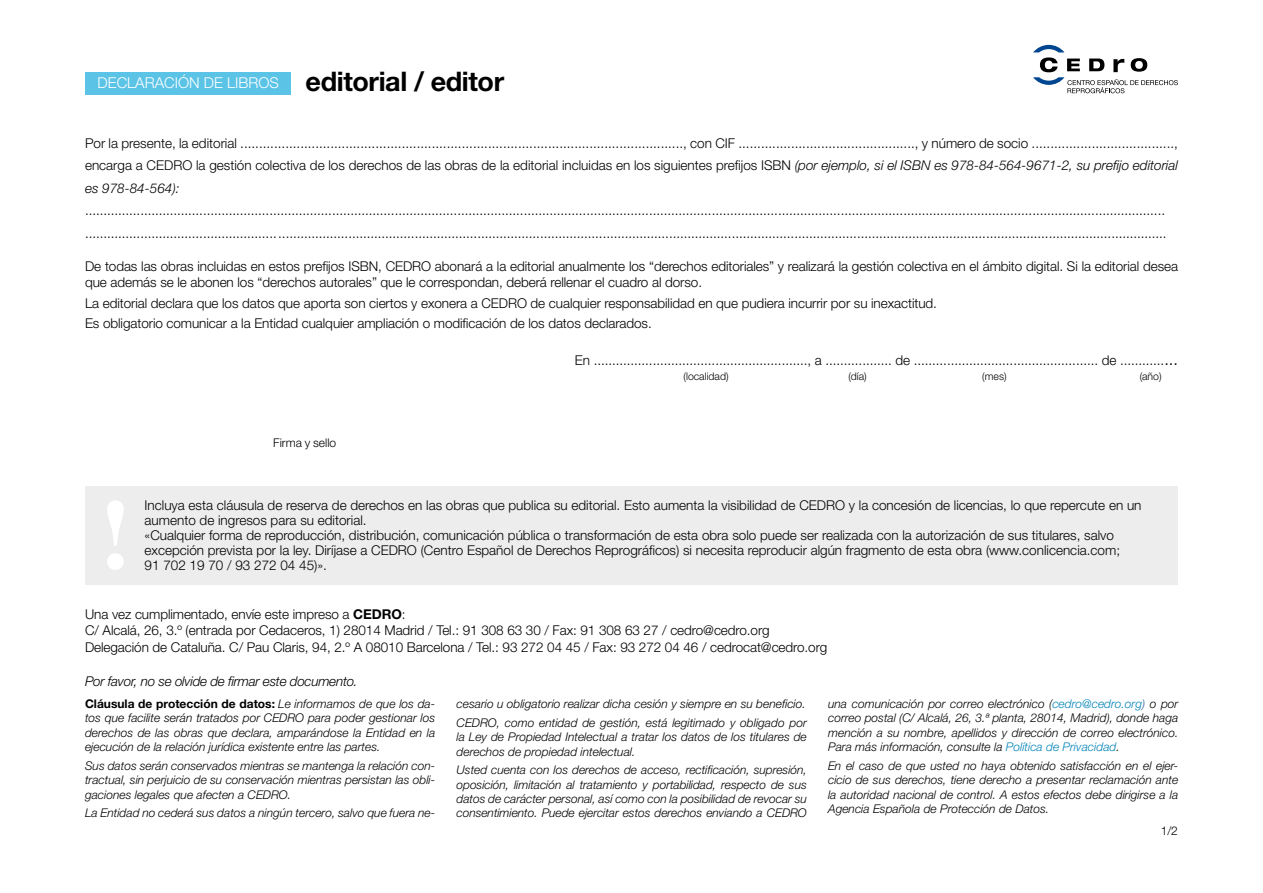
<style>
.page{position:relative;width:1263px;height:893px;background:#fff}
.page>*{position:absolute;margin:0;border:0;box-sizing:border-box;transform-origin:0 0}
.t1{font:700 27px "Helvetica Neue LT Std";letter-spacing:-.015em;color:#000}
.t2{font:300 15px "Helvetica Neue LT Std";color:#fff}
.t3{font:300 13.5px/15px "Helvetica Neue LT Std";letter-spacing:-.005em;color:#000}
.t4{font:italic 300 13.5px "Helvetica Neue LT Std";letter-spacing:-.02em;color:#000}
.t5{font:italic 300 12px/14.4px "Helvetica Neue LT Std";color:#000;text-align:justify}
.t6{font:300 12px "Helvetica Neue LT Std";color:#000}
.t7{font:300 10.5px "Helvetica Neue LT Std";color:#000}
.s1{font-style:italic}
.s2{font-size:16.5px}
.s3{font-weight:700}
.s4{font-weight:700;font-style:normal}
.s5{color:#0083b8}
.s6{color:#275b9b}
</style>
<div class="page">
<svg style="left:1033px;top:45px;width:145px;height:48px"></svg>
<div style="left:85px;top:72px;width:206px;height:22px;background:#5ac3e6"></div>
<div style="left:85px;top:486px;width:1093px;height:98px;background:#ededed"></div>
<svg style="left:107px;top:500px;width:17px;height:70px"></svg>
<p class="t2" style="left:98px;top:74px;width:183px">DECLARACIÓN DE LIBROS</p>
<p class="t1" style="left:306px;top:64px;width:200px">editorial / editor</p>
<p class="t3" style="left:85px;top:131px;width:1094px;line-height:22.5px;text-align:justify">Por la presente, la editorial ......................................................................................................................, con CIF ..............................................., y número de socio ......................................, encarga a CEDRO la gestión colectiva de los derechos de las obras de la editorial incluidas en los siguientes prefijos ISBN <span class="s1">(por ejemplo, si el ISBN es 978-84-564-9671-2, su prefijo editorial es 978-84-564):</span></p>
<p class="t3" style="left:85px;top:203px;width:1081px">.....................................................................................................................................................................................................................................................................................................</p>
<p class="t3" style="left:85px;top:225px;width:1083px">.....................................................................................................................................................................................................................................................................................................</p>
<p class="t3" style="left:85px;top:258px;width:1094px;line-height:16.2px">De todas las obras incluidas en estos prefijos ISBN, CEDRO abonará a la editorial anualmente los “derechos editoriales” y realizará la gestión colectiva en el ámbito digital. Si la editorial desea que además se le abonen los “derechos autorales” que le correspondan, deberá rellenar el cuadro al dorso.</p>
<p class="t3" style="left:85px;top:295px;width:853px">La editorial declara que los datos que aporta son ciertos y exonera a CEDRO de cualquier responsabilidad en que pudiera incurrir por su inexactitud.</p>
<p class="t3" style="left:85px;top:316px;width:568px">Es obligatorio comunicar a la Entidad cualquier ampliación o modificación de los datos declarados.</p>
<p class="t3" style="left:575px;top:352px;width:604px">En .........................................................., a .................. de .................................................. de ............<span class="s2">...</span></p>
<p class="t7" style="left:684px;top:369px;width:47px">(localidad)</p>
<p class="t7" style="left:848px;top:369px;width:20px">(día)</p>
<p class="t7" style="left:982px;top:369px;width:26px">(mes)</p>
<p class="t7" style="left:1140px;top:369px;width:23px">(año)</p>
<p class="t6" style="left:273px;top:435px;width:64px">Firma y sello</p>
<p class="t3" style="left:145px;top:497px;width:998px">Incluya esta cláusula de reserva de derechos en las obras que publica su editorial. Esto aumenta la visibilidad de CEDRO y la concesión de licencias, lo que repercute en un aumento de ingresos para su editorial.</p>
<p class="t3" style="left:145px;top:527px;width:977px">«Cualquier forma de reproducción, distribución, comunicación pública o transformación de esta obra solo puede ser realizada con la autorización de sus titulares, salvo excepción prevista por la ley. Diríjase a CEDRO (Centro Español de Derechos Reprográficos) si necesita reproducir algún fragmento de esta obra (www.conlicencia.com;<br>91 702 19 70 / 93 272 04 45)».</p>
<p class="t3" style="left:85px;top:607px;width:322px">Una vez cumplimentado, envíe este impreso a <span class="s3">CEDRO</span>:</p>
<p class="t3" style="left:85px;top:623px;width:686px">C/ Alcalá, 26, 3.º (entrada por Cedaceros, 1) 28014 Madrid / Tel.: 91 308 63 30 / Fax: 91 308 63 27 / cedro@cedro.org</p>
<p class="t3" style="left:85px;top:639px;width:744px">Delegación de Cataluña. C/ Pau Claris, 94, 2.º A 08010 Barcelona / Tel.: 93 272 04 45 / Fax: 93 272 04 46 / cedrocat@cedro.org</p>
<p class="t4" style="left:85px;top:673px;width:274px">Por favor, no se olvide de firmar este documento.</p>
<p class="t5" style="left:85px;top:696px;width:352px"><span class="s4">Cláusula de protección de datos:</span> Le informamos de que los da&shy;tos que facilite serán tratados por CEDRO para poder gestionar los derechos de las obras que declara, amparándose la Entidad en la ejecución de la relación jurídica existente entre las partes.</p>
<p class="t5" style="left:85px;top:758px;width:352px">Sus datos serán conservados mientras se mantenga la relación con&shy;tractual, sin perjuicio de su conservación mientras persistan las obli&shy;gaciones legales que afecten a CEDRO.</p>
<p class="t5" style="left:85px;top:806px;width:352px">La Entidad no cederá sus datos a ningún tercero, salvo que fuera ne-</p>
<p class="t5" style="left:457px;top:696px;width:351px">cesario u obligatorio realizar dicha cesión y siempre en su beneficio.</p>
<p class="t5" style="left:457px;top:715px;width:352px">CEDRO, como entidad de gestión, está legitimado y obligado por la Ley de Propiedad Intelectual a tratar los datos de los titulares de derechos de propiedad intelectual.</p>
<p class="t5" style="left:457px;top:762px;width:352px">Usted cuenta con los derechos de acceso, rectificación, supresión, oposición, limitación al tratamiento y portabilidad, respecto de sus datos de carácter personal, así como con la posibilidad de revocar su consentimiento. Puede ejercitar estos derechos enviando a CEDRO</p>
<p class="t5" style="left:828px;top:696px;width:352px">una comunicación por correo electrónico (<span class="s5">cedro@cedro.org</span><span class="s6">)</span> o por correo postal (C/ Alcalá, 26, 3.ª planta, 28014, Madrid), donde haga mención a su nombre, apellidos y dirección de correo electrónico.<br>Para más información, consulte la <span class="s5">Política de Privacidad</span>.</p>
<p class="t5" style="left:828px;top:758px;width:352px">En el caso de que usted no haya obtenido satisfacción en el ejer&shy;cicio de sus derechos, tiene derecho a presentar reclamación ante la autoridad nacional de control. A estos efectos debe dirigirse a la Agencia Española de Protección de Datos.</p>
<p class="t6" style="left:1161px;top:823px;width:19px">1/2</p>
</div>
